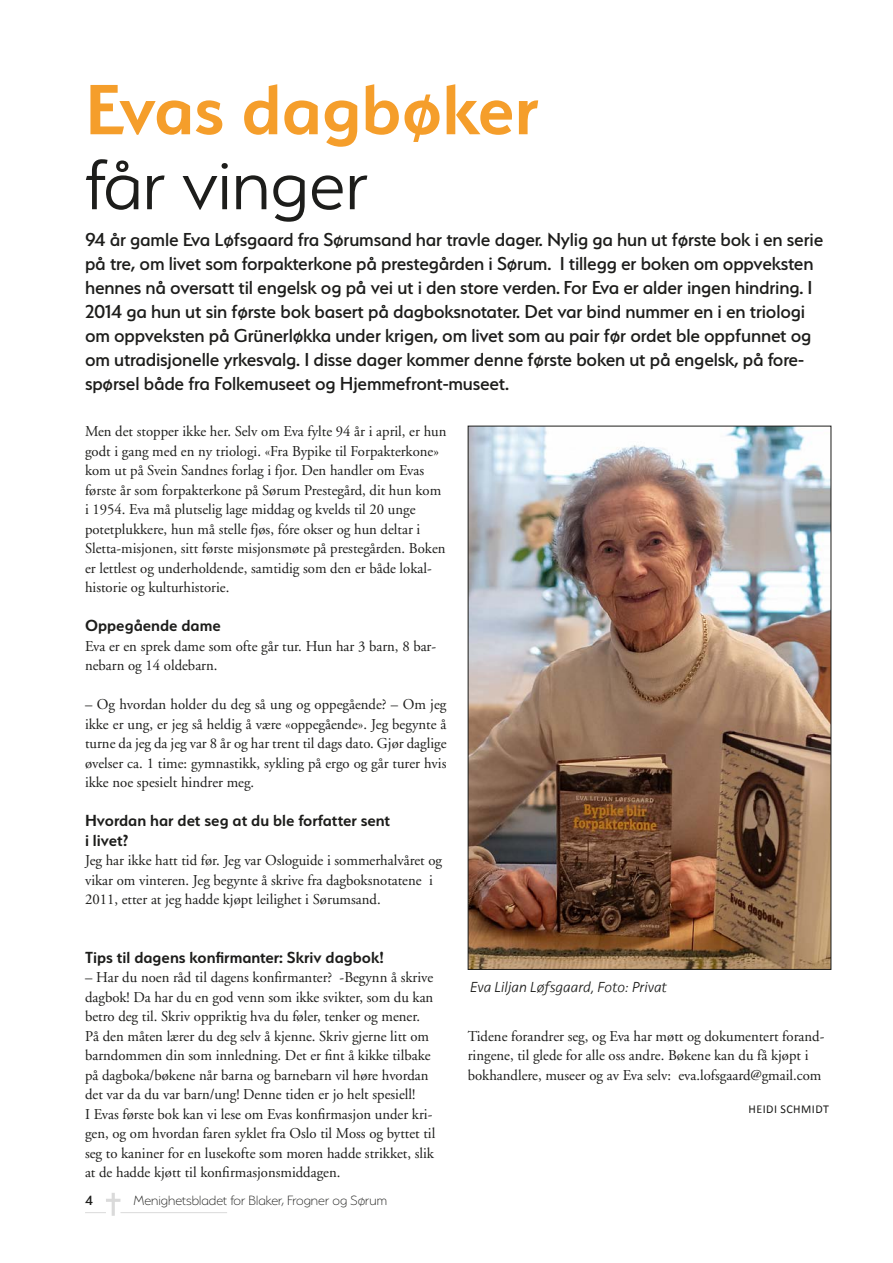
<style>
.page{position:relative;width:893px;height:1263px;background:#fff}
.page>*{position:absolute;margin:0;border:0;box-sizing:border-box;transform-origin:0 0}
.t1{font:600 79.5px "Serenity";color:#f59e2b}
.t2{font:300 79.5px "Serenity";color:#1d1d1b}
.t3{font:500 21px/24px "Serenity";letter-spacing:-.01em;color:#1d1d1b}
.t4{font:600 18px/19.5px "Serenity";color:#1d1d1b}
.t5{font:15px/19.5px "Adobe Garamond";color:#1d1d1b}
.t6{font:200 15px "Serenity";color:#1d1d1b}
.t7{font:italic 300 15px "Seravek";color:#1d1d1b}
.t8{font:500 15px "Serenity";color:#1d1d1b}
.t9{font:12px "Calibri";letter-spacing:.04em;color:#1d1d1b}
</style>
<div class="page">
<hr style="left:120px;top:1212px;width:107px;height:1px;background:#dadada">
<svg style="left:85px;top:1193px;width:35px;height:23px"></svg>
<img style="left:470px;top:428px;width:359px;height:539px">
<h1 class="t1" style="left:85px;top:66px;width:455px">Evas dagbøker</h1>
<h1 class="t2" style="left:85px;top:143px;width:285px">får vinger</h1>
<p class="t3" style="left:85px;top:227px;width:740px">94 år gamle Eva Løfsgaard fra Sørumsand har travle dager. Nylig ga hun ut første bok i en serie på tre, om livet som forpakterkone på prestegården i Sørum. I tillegg er boken om oppveksten hennes nå oversatt til engelsk og på vei ut i den store verden. For Eva er alder ingen hindring. I 2014 ga hun ut sin første bok basert på dagboksnotater. Det var bind nummer en i en triologi om oppveksten på Grünerløkka under krigen, om livet som au pair før ordet ble oppfunnet og om utradisjonelle yrkesvalg. I disse dager kommer denne første boken ut på engelsk, på fore&shy;spørsel både fra Folkemuseet og Hjemmefront-museet.</p>
<p class="t5" style="left:85px;top:422px;width:363px">Men det stopper ikke her. Selv om Eva fylte 94 år i april, er hun godt i gang med en ny triologi. «Fra Bypike til Forpakterkone» kom ut på Svein Sandnes forlag i fjor. Den handler om Evas første år som forpakterkone på Sørum Prestegård, dit hun kom i 1954. Eva må plutselig lage middag og kvelds til 20 unge potetplukkere, hun må stelle fjøs, fóre okser og hun deltar i Sletta-misjonen, sitt første misjonsmøte på prestegården. Boken er lettlest og underholdende, samtidig som den er både lokal&shy;historie og kulturhistorie.</p>
<p class="t4" style="left:85px;top:616px;width:137px">Oppegående dame</p>
<p class="t5" style="left:85px;top:636px;width:353px">Eva er en sprek dame som ofte går tur. Hun har 3 barn, 8 bar&shy;nebarn og 14 oldebarn.</p>
<p class="t5" style="left:85px;top:695px;width:363px;text-align:justify">– Og hvordan holder du deg så ung og oppegående? – Om jeg ikke er ung, er jeg så heldig å være «oppegående». Jeg begynte å turne da jeg da jeg var 8 år og har trent til dags dato. Gjør daglige øvelser ca. 1 time: gymnastikk, sykling på ergo og går turer hvis ikke noe spesielt hindrer meg.</p>
<p class="t4" style="left:85px;top:811px;width:307px">Hvordan har det seg at du ble forfatter sent i livet?</p>
<p class="t5" style="left:85px;top:851px;width:359px">Jeg har ikke hatt tid før. Jeg var Osloguide i sommerhalvåret og vikar om vinteren. Jeg begynte å skrive fra dagboksnotatene i<br>2011, etter at jeg hadde kjøpt leilighet i Sørumsand.</p>
<p class="t4" style="left:85px;top:947px;width:300px">Tips til dagens konfirmanter: Skriv dagbok!</p>
<p class="t5" style="left:85px;top:968px;width:352px">– Har du noen råd til dagens konfirmanter? -Begynn å skrive dagbok! Da har du en god venn som ikke svikter, som du kan betro deg til. Skriv oppriktig hva du føler, tenker og mener.<br>På den måten lærer du deg selv å kjenne. Skriv gjerne litt om barndommen din som innledning. Det er fint å kikke tilbake på dagboka/bøkene når barna og barnebarn vil høre hvordan det var da du var barn/ung! Denne tiden er jo helt spesiell!<br>I Evas første bok kan vi lese om Evas konfirmasjon under kri&shy;gen, og om hvordan faren syklet fra Oslo til Moss og byttet til seg to kaniner for en lusekofte som moren hadde strikket, slik at de hadde kjøtt til konfirmasjonsmiddagen.</p>
<p class="t8" style="left:85px;top:1192px;width:9px">4</p>
<p class="t6" style="left:133px;top:1193px;width:255px">Menighetsbladet for Blaker, Frogner og Sørum</p>
<p class="t7" style="left:470px;top:978px;width:198px">Eva Liljan Løfsgaard, Foto: Privat</p>
<p class="t5" style="left:468px;top:1026px;width:358px">Tidene forandrer seg, og Eva har møtt og dokumentert forand&shy;ringene, til glede for alle oss andre. Bøkene kan du få kjøpt i bokhandlere, museer og av Eva selv: eva.lofsgaard@gmail.com</p>
<p class="t9" style="left:748px;top:1101px;width:82px">HEIDI SCHMIDT</p>
</div>
